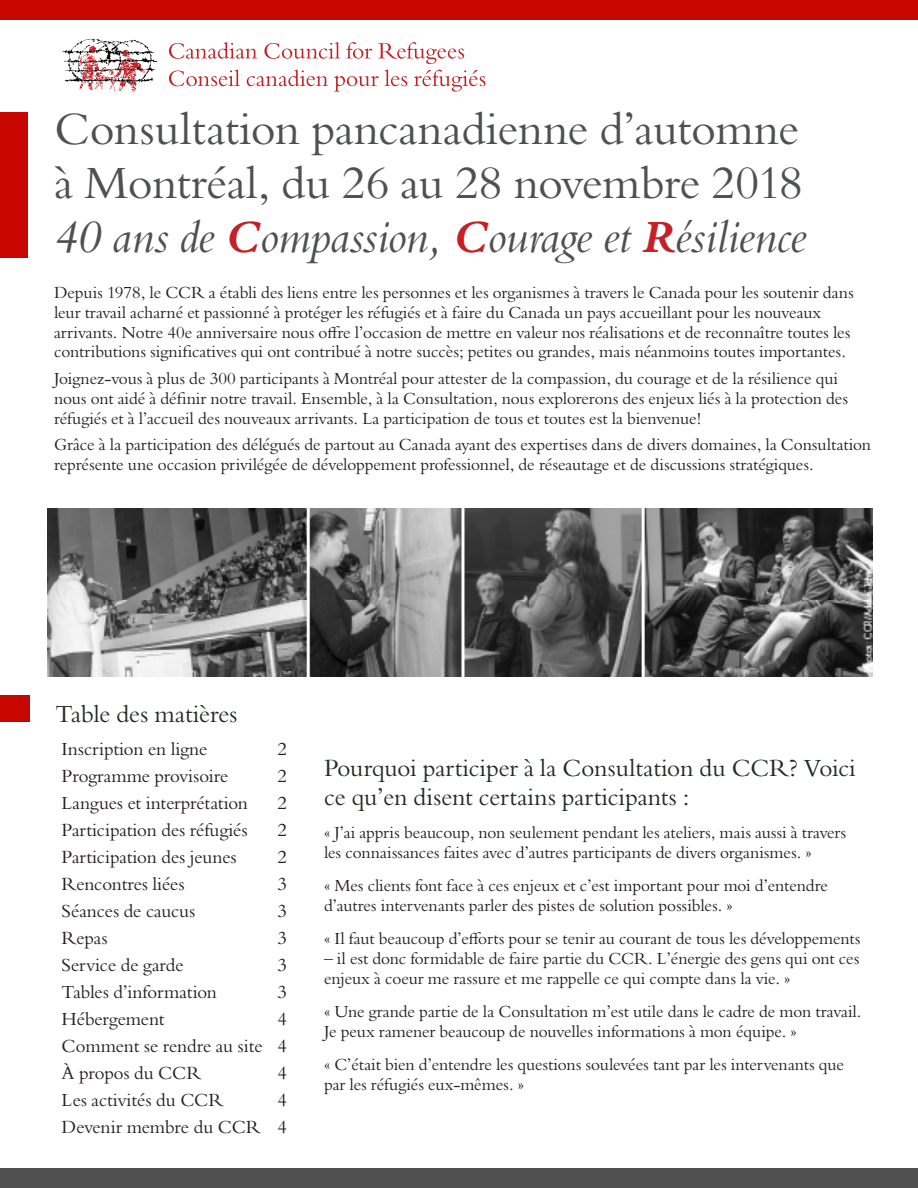
<style>
.page{position:relative;width:918px;height:1188px;background:#fff}
.page>*{position:absolute;margin:0;border:0;box-sizing:border-box;transform-origin:0 0}
.Document_title{font:45px "Borgia Pro";letter-spacing:-.005em;color:#4f5050}
.Document_title-2{font:italic 45px "Borgia Pro";color:#4f5050}
.Subheading{font:24px/28.8px "Borgia Pro";color:#222b24}
.t1{font:18px "Borgia Pro";letter-spacing:-.005em;color:#231f20}
.t2{font:16.5px/19.8px "Borgia Pro";letter-spacing:-.005em;color:#231f20}
.s1{font-weight:700;color:#c52026}
</style>
<div class="page">
<svg style="left:62px;top:39px;width:95px;height:53px"></svg>
<svg style="left:169px;top:42px;width:88px;height:17px"></svg>
<svg style="left:264px;top:42px;width:76px;height:17px"></svg>
<svg style="left:346px;top:42px;width:26px;height:17px"></svg>
<svg style="left:378px;top:42px;width:86px;height:22px"></svg>
<svg style="left:169px;top:70px;width:71px;height:16px"></svg>
<svg style="left:247px;top:70px;width:81px;height:16px"></svg>
<svg style="left:334px;top:76px;width:45px;height:16px"></svg>
<svg style="left:385px;top:70px;width:22px;height:16px"></svg>
<svg style="left:414px;top:70px;width:71px;height:22px"></svg>
<div style="left:0;top:0;width:918px;height:19px;background:#c70600"></div>
<div style="left:0;top:1169px;width:918px;height:19px;background:#505050"></div>
<div style="left:0;top:112px;width:28px;height:146px;background:#c70600"></div>
<div style="left:0;top:695px;width:30px;height:27px;background:#c70600"></div>
<img style="left:47px;top:508px;width:825px;height:168px">
<p class="Document_title" style="left:55px;top:102px;width:746px">Consultation pancanadienne d’automne</p>
<p class="Document_title" style="left:55px;top:156px;width:750px">à Montréal, du 26 au 28 novembre 2018</p>
<p class="Document_title-2" style="left:55px;top:211px;width:754px">40 ans de <span class="s1">C</span>ompassion, <span class="s1">C</span>ourage et <span class="s1">R</span>ésilience</p>
<p class="t2" style="left:54px;top:283px;width:801px">Depuis 1978, le CCR a établi des liens entre les personnes et les organismes à travers le Canada pour les soutenir dans leur travail acharné et passionné à protéger les réfugiés et à faire du Canada un pays accueillant pour les nouveaux arrivants. Notre 40e anniversaire nous offre l’occasion de mettre en valeur nos réalisations et de reconnaître toutes les contributions significatives qui ont contribué à notre succès; petites ou grandes, mais néanmoins toutes importantes.</p>
<p class="t2" style="left:54px;top:369px;width:796px">Joignez-vous à plus de 300 participants à Montréal pour attester de la compassion, du courage et de la résilience qui nous ont aidé à définir notre travail. Ensemble, à la Consultation, nous explorerons des enjeux liés à la protection des réfugiés et à l’accueil des nouveaux arrivants. La participation de tous et toutes est la bienvenue!</p>
<p class="t2" style="left:54px;top:435px;width:819px">Grâce à la participation des délégués de partout au Canada ayant des expertises dans de divers domaines, la Consultation représente une occasion privilégée de développement professionnel, de réseautage et de discussions stratégiques.</p>
<p class="Subheading" style="left:56px;top:700px;width:183px">Table des matières</p>
<p class="t1" style="left:62px;top:738px;width:147px">Inscription en ligne</p>
<p class="t1" style="left:278px;top:738px;width:11px">2</p>
<p class="t1" style="left:62px;top:765px;width:168px">Programme provisoire</p>
<p class="t1" style="left:278px;top:765px;width:11px">2</p>
<p class="t1" style="left:62px;top:792px;width:188px">Langues et interprétation</p>
<p class="t1" style="left:278px;top:792px;width:11px">2</p>
<p class="t1" style="left:62px;top:819px;width:188px">Participation des réfugiés</p>
<p class="t1" style="left:278px;top:819px;width:11px">2</p>
<p class="t1" style="left:62px;top:846px;width:177px">Participation des jeunes</p>
<p class="t1" style="left:278px;top:846px;width:11px">2</p>
<p class="t1" style="left:62px;top:873px;width:125px">Rencontres liées</p>
<p class="t1" style="left:278px;top:873px;width:11px">3</p>
<p class="t1" style="left:62px;top:900px;width:135px">Séances de caucus</p>
<p class="t1" style="left:278px;top:900px;width:11px">3</p>
<p class="t1" style="left:62px;top:927px;width:48px">Repas</p>
<p class="t1" style="left:278px;top:927px;width:11px">3</p>
<p class="t1" style="left:62px;top:954px;width:124px">Service de garde</p>
<p class="t1" style="left:278px;top:954px;width:11px">3</p>
<p class="t1" style="left:62px;top:981px;width:157px">Tables d’information</p>
<p class="t1" style="left:278px;top:981px;width:11px">3</p>
<p class="t1" style="left:62px;top:1008px;width:104px">Hébergement</p>
<p class="t1" style="left:278px;top:1008px;width:11px">4</p>
<p class="t1" style="left:62px;top:1035px;width:227px">Comment se rendre au site 4</p>
<p class="t1" style="left:62px;top:1062px;width:141px">À propos du CCR</p>
<p class="t1" style="left:278px;top:1062px;width:11px">4</p>
<p class="t1" style="left:62px;top:1089px;width:163px">Les activités du CCR</p>
<p class="t1" style="left:278px;top:1089px;width:11px">4</p>
<p class="t1" style="left:62px;top:1116px;width:227px">Devenir membre du CCR 4</p>
<p class="Subheading" style="left:324px;top:754px;width:533px">Pourquoi participer à la Consultation du CCR? Voici ce qu’en disent certains participants :</p>
<p class="t2" style="left:324px;top:823px;width:524px">« J’ai appris beaucoup, non seulement pendant les ateliers, mais aussi à travers les connaissances faites avec d’autres participants de divers organismes. »</p>
<p class="t2" style="left:324px;top:876px;width:506px">« Mes clients font face à ces enjeux et c’est important pour moi d’entendre d’autres intervenants parler des pistes de solution possibles. »</p>
<p class="t2" style="left:324px;top:929px;width:538px">« Il faut beaucoup d’efforts pour se tenir au courant de tous les développements</p>
<p class="t2" style="left:324px;top:949px;width:537px">– il est donc formidable de faire partie du CCR. L’énergie des gens qui ont ces enjeux à coeur me rassure et me rappelle ce qui compte dans la vie. »</p>
<p class="t2" style="left:324px;top:1002px;width:539px">« Une grande partie de la Consultation m’est utile dans le cadre de mon travail.<br>Je peux ramener beaucoup de nouvelles informations à mon équipe. »</p>
<p class="t2" style="left:324px;top:1055px;width:521px">« C’était bien d’entendre les questions soulevées tant par les intervenants que par les réfugiés eux-mêmes. »</p>
</div>
